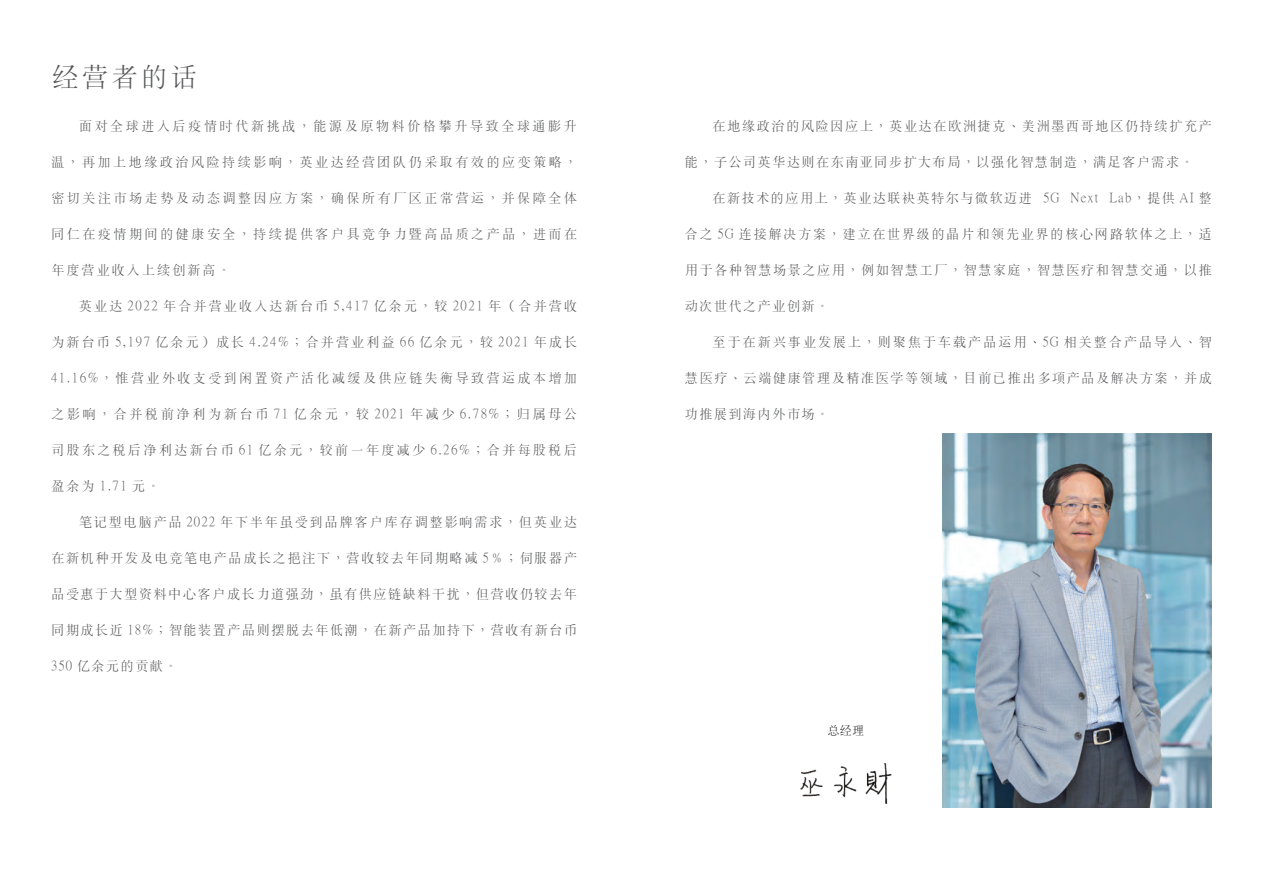
<style>
.page{position:relative;width:1263px;height:893px;background:#fff}
.page>*{position:absolute;margin:0;border:0;box-sizing:border-box;transform-origin:0 0}
.t1{font:27px "Han Wang Sin Song Thin Gb 5";letter-spacing:.1em;color:#57585a}
.t2{font:13.5px "Han Wang Sin Song Thin Gb 5";letter-spacing:.11em;color:#57585a}
.t3{font:13.5px "Han Wang Sin Song Thin Gb 5";letter-spacing:.09em;color:#57585a}
.t4{font:13.5px "Han Wang Sin Song Thin Gb 5";letter-spacing:.155em;color:#57585a}
.t5{font:13.5px "Han Wang Sin Song Thin Gb 5";letter-spacing:.08em;color:#57585a}
.t6{font:13.5px "Han Wang Sin Song Thin Gb 5";letter-spacing:.085em;color:#57585a}
.t7{font:13.5px "Han Wang Sin Song Thin Gb 5";letter-spacing:.165em;color:#57585a}
.t8{font:13.5px "Han Wang Sin Song Thin Gb 5";letter-spacing:.145em;color:#57585a}
.t9{font:13.5px "Han Wang Sin Song Thin Gb 5";letter-spacing:.14em;color:#57585a}
.t10{font:13.5px "Han Wang Sin Song Thin Gb 5";letter-spacing:.16em;color:#57585a}
.t11{font:12px "Han Wang Sin Song Thin Gb 5";color:#231f20}
</style>
<div class="page">
<img style="left:800px;top:763px;width:92px;height:41px">
<img style="left:943px;top:434px;width:269px;height:374px">
<h1 class="t1" style="left:52px;top:64px;width:147px">經營者的話</h1>
<p class="t10" style="left:79px;top:119px;width:500px">面對全球進入後疫情時代新挑戰，能源及原物料價格攀升導致全球通膨升</p>
<p class="t4" style="left:51px;top:155px;width:528px">溫，再加上地緣政治風險持續影響，英業達經營團隊仍採取有效的應變策略，</p>
<p class="t4" style="left:51px;top:191px;width:528px">密切關注市場走勢及動態調整因應方案，確保所有廠區正常營運，並保障全體</p>
<p class="t4" style="left:51px;top:227px;width:528px">同仁在疫情期間的健康安全，持續提供客戶具競爭力暨高品質之產品，進而在</p>
<p class="t2" style="left:51px;top:263px;width:181px">年度營業收入上續創新高。</p>
<p class="t2" style="left:79px;top:299px;width:500px">英業達 2022 年合併營業收入達新台幣 5,417 億餘元，較 2021 年（合併營收</p>
<p class="t2" style="left:51px;top:335px;width:528px">為新台幣 5,197 億餘元）成長 4.24%；合併營業利益 66 億餘元，較 2021 年成長</p>
<p class="t8" style="left:51px;top:371px;width:528px">41.16%，惟營業外收支受到閒置資產活化減緩及供應鏈失衡導致營運成本增加</p>
<p class="t7" style="left:51px;top:407px;width:528px">之影響，合併稅前淨利為新台幣 71 億餘元，較 2021 年減少 6.78%；歸屬母公</p>
<p class="t9" style="left:51px;top:443px;width:528px">司股東之稅後淨利達新台幣 61 億餘元，較前一年度減少 6.26%；合併每股稅後</p>
<p class="t2" style="left:51px;top:479px;width:111px">盈餘為 1.71 元。</p>
<p class="t2" style="left:79px;top:515px;width:500px">筆記型電腦產品 2022 年下半年雖受到品牌客戶庫存調整影響需求，但英業達</p>
<p class="t2" style="left:51px;top:551px;width:528px">在新機種開發及電競筆電產品成長之挹注下，營收較去年同期略減 5％；伺服器產</p>
<p class="t6" style="left:51px;top:587px;width:528px">品受惠於大型資料中心客戶成長力道強勁，雖有供應鏈缺料干擾，但營收仍較去年</p>
<p class="t6" style="left:51px;top:623px;width:528px">同期成長近 18%；智能裝置產品則擺脫去年低潮，在新產品加持下，營收有新台幣</p>
<p class="t5" style="left:51px;top:659px;width:128px">350 億餘元的貢獻。</p>
<p class="t3" style="left:712px;top:119px;width:501px">在地緣政治的風險因應上，英業達在歐洲捷克、美洲墨西哥地區仍持續擴充產</p>
<p class="t5" style="left:685px;top:155px;width:511px">能，子公司英華達則在東南亞同步擴大佈局，以強化智慧製造，滿足客戶需求。</p>
<p class="t5" style="left:712px;top:191px;width:501px">在新技術的應用上，英業達聯袂英特爾與微軟邁進 5G Next Lab，提供 AI 整</p>
<p class="t2" style="left:685px;top:227px;width:529px">合之 5G 連接解決方案，建立在世界級的晶片和領先業界的核心網路軟體之上，適</p>
<p class="t3" style="left:685px;top:263px;width:529px">用於各種智慧場景之應用，例如智慧工廠，智慧家庭，智慧醫療和智慧交通，以推</p>
<p class="t5" style="left:685px;top:299px;width:146px">動次世代之產業創新。</p>
<p class="t2" style="left:712px;top:335px;width:501px">至於在新興事業發展上，則聚焦於車載產品運用、5G 相關整合產品導入、智</p>
<p class="t3" style="left:685px;top:371px;width:529px">慧醫療、雲端健康管理及精準醫學等領域，目前已推出多項產品及解決方案，並成</p>
<p class="t5" style="left:685px;top:407px;width:146px">功推展到海內外市場。</p>
<p class="t11" style="left:827px;top:724px;width:38px">總經理</p>
</div>
